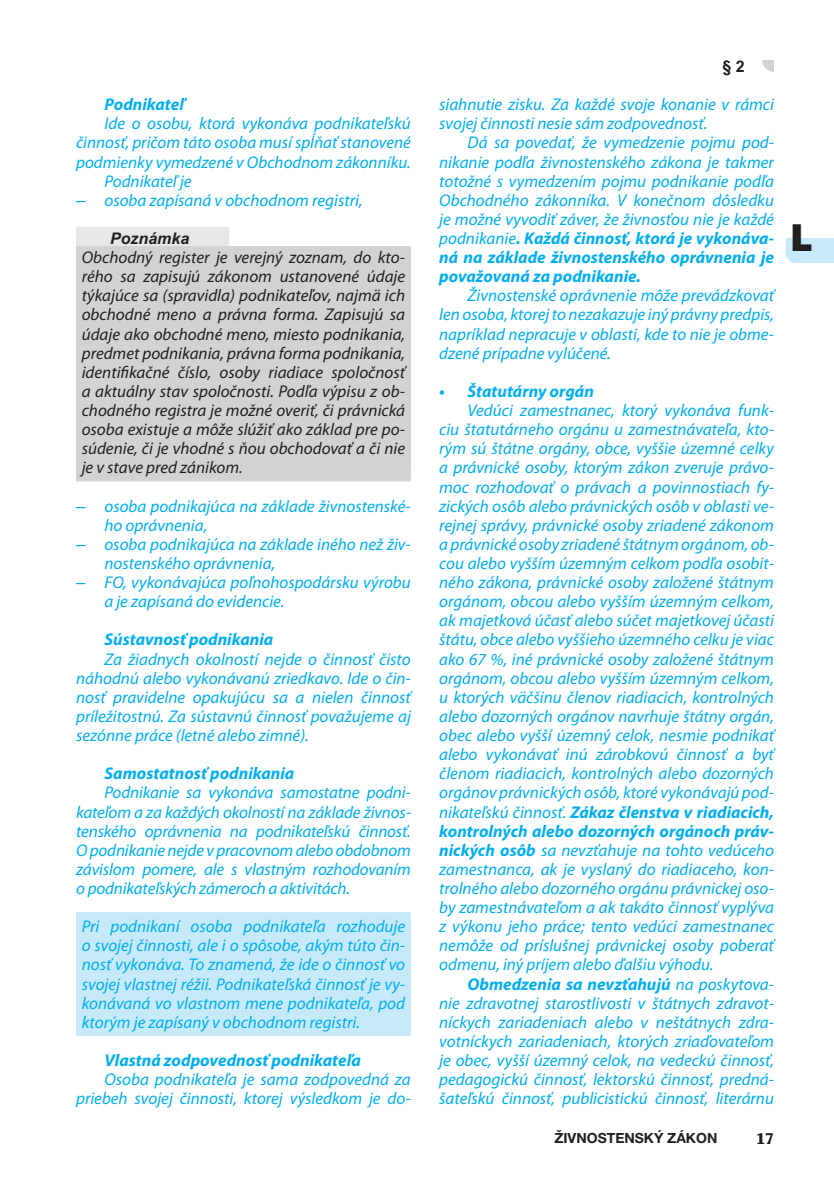
<style>
.page{position:relative;width:834px;height:1184px;background:#fff}
.page>*{position:absolute;margin:0;border:0;box-sizing:border-box;transform-origin:0 0}
.t1{font:800 40px "Franklin Gothic";color:#231f20}
.t2{font:italic 17px/19.2px "Myriad Pro";color:#00aeef;text-align:justify}
.t3{font:italic 17px/19.2px "Myriad Pro";color:#231f20;text-align:justify}
.t4{font:italic 700 17px "Myriad Pro";color:#00aeef}
.t5{font:italic 700 16px "Arial";color:#231f20}
.t6{font:15px "Cleargothic CE Bold";color:#231f20}
.t7{font:700 14px "Helvetica Neue LT Pro";color:#231f20}
.s1{font-weight:700}
</style>
<div class="page">
<div style="left:794px;top:238px;width:39px;height:25px;background:#c6eafa"></div>
<div style="left:785px;top:244px;width:19px;height:19px;background:#c6eafa;border-radius:50%"></div>
<div style="left:785px;top:238px;width:12px;height:14px;background:#c6eafa"></div>
<div style="left:762px;top:48px;width:23px;height:24px;background:#d1d2d4;border-radius:50%"></div>
<div style="left:762px;top:48px;width:23px;height:12px;background:#fff"></div>
<div style="left:773px;top:60px;width:12px;height:12px;background:#fff"></div>
<div style="left:76px;top:920px;width:335px;height:102px;background:#c6eafa"></div>
<div style="left:76px;top:253px;width:335px;height:215px;background:#d1d2d4"></div>
<div style="left:76px;top:227px;width:153px;height:20px;background:#e6e7e9"></div>
<div style="left:76px;top:246px;width:335px;height:12px;background:#d1d2d4"></div>
<div style="left:76px;top:461px;width:335px;height:20px;background:#d1d2d4"></div>
<div style="left:76px;top:912px;width:335px;height:12px;background:#c6eafa"></div>
<div style="left:76px;top:1015px;width:335px;height:20px;background:#c6eafa"></div>
<p class="t4" style="left:104px;top:98px;width:81px">Podnikateľ</p>
<p class="t2" style="left:104px;top:116px;width:308px">Ide o osobu, ktorá vykonáva podnikateľskú</p>
<p class="t2" style="left:76px;top:135px;width:336px">činnosť, pričom táto osoba musí spĺňať stanovené</p>
<p class="t2" style="left:76px;top:154px;width:336px">podmienky vymedzené v Obchodnom zákonníku.</p>
<p class="t2" style="left:104px;top:173px;width:89px">Podnikateľ je</p>
<p class="t2" style="left:104px;top:192px;width:259px">osoba zapísaná v obchodnom registri,</p>
<p class="t5" style="left:110px;top:232px;width:81px">Poznámka</p>
<p class="t3" style="left:82px;top:249px;width:325px">Obchodný register je verejný zoznam, do kto&shy;rého sa zapisujú zákonom ustanovené údaje týkajúce sa (spravidla) podnikateľov, najmä ich obchodné meno a právna forma. Zapisujú sa údaje ako obchodné meno, miesto podnikania, predmet podnikania, právna forma podnikania, identifikačné číslo, osoby riadiace spoločnosť a aktuálny stav spoločnosti. Podľa výpisu z ob&shy;chodného registra je možné overiť, či právnická osoba existuje a môže slúžiť ako základ pre po&shy;súdenie, či je vhodné s ňou obchodovať a či nie je v stave pred zánikom.</p>
<p class="t2" style="left:104px;top:498px;width:308px;text-align:left">osoba podnikajúca na základe živnostenské&shy;ho oprávnenia,<br>osoba podnikajúca na základe iného než živ&shy;nostenského oprávnenia,<br>FO, vykonávajúca poľnohospodársku výrobu a je zapísaná do evidencie.</p>
<p class="t4" style="left:104px;top:633px;width:170px">Sústavnosť podnikania</p>
<p class="t2" style="left:76px;top:651px;width:336px;text-indent:28px">Za žiadnych okolností nejde o činnosť čisto náhodnú alebo vykonávanú zriedkavo. Ide o čin&shy;nosť pravidelne opakujúcu sa a nielen činnosť príležitostnú. Za sústavnú činnosť považujeme aj sezónne práce (letné alebo zimné).</p>
<p class="t4" style="left:104px;top:767px;width:191px">Samostatnosť podnikania</p>
<p class="t2" style="left:76px;top:784px;width:336px;text-indent:28px">Podnikanie sa vykonáva samostatne podni&shy;kateľom a za každých okolností na základe živnos&shy;tenského oprávnenia na podnikateľskú činnosť.<br>O podnikanie nejde v pracovnom alebo obdobnom závislom pomere, ale s vlastným rozhodovaním o podnikateľských zámeroch a aktivitách.</p>
<p class="t2" style="left:82px;top:918px;width:325px">Pri podnikaní osoba podnikateľa rozhoduje o svojej činnosti, ale i o spôsobe, akým túto čin&shy;nosť vykonáva. To znamená, že ide o činnosť vo svojej vlastnej réžii. Podnikateľská činnosť je vy&shy;konávaná vo vlastnom mene podnikateľa, pod ktorým je zapísaný v obchodnom registri.</p>
<p class="t4" style="left:104px;top:1053px;width:258px">Vlastná zodpovednosť podnikateľa</p>
<p class="t2" style="left:76px;top:1071px;width:336px;text-align:right">Osoba podnikateľa je sama zodpovedná za priebeh svojej činnosti, ktorej výsledkom je do-</p>
<p class="t2" style="left:439px;top:97px;width:336px">siahnutie zisku. Za každé svoje konanie v rámci svojej činnosti nesie sám zodpovednosť.</p>
<p class="t2" style="left:439px;top:135px;width:336px;text-indent:28px">Dá sa povedať, že vymedzenie pojmu pod&shy;nikanie podľa živnostenského zákona je takmer totožné s vymedzením pojmu podnikanie podľa Obchodného zákonníka. V konečnom dôsledku je možné vyvodiť záver, že živnosťou nie je každé podnikanie<span class="s1">. Každá činnosť, ktorá je vykonáva&shy;ná na základe živnostenského oprávnenia je považovaná za podnikanie.</span></p>
<p class="t2" style="left:439px;top:288px;width:336px;text-indent:28px">Živnostenské oprávnenie môže prevádzkovať len osoba, ktorej to nezakazuje iný právny predpis, napríklad nepracuje v oblasti, kde to nie je obme&shy;dzené prípadne vylúčené.</p>
<p class="t4" style="left:439px;top:385px;width:156px">• Štatutárny orgán</p>
<p class="t2" style="left:439px;top:402px;width:336px;text-indent:28px">Vedúci zamestnanec, ktorý vykonáva funk&shy;ciu štatutárneho orgánu u zamestnávateľa, kto&shy;rým sú štátne orgány, obce, vyššie územné celky a právnické osoby, ktorým zákon zveruje právo&shy;moc rozhodovať o právach a povinnostiach fy&shy;zických osôb alebo právnických osôb v oblasti ve&shy;rejnej správy, právnické osoby zriadené zákonom a právnické osoby zriadené štátnym orgánom, ob&shy;cou alebo vyšším územným celkom podľa osobit&shy;ného zákona, právnické osoby založené štátnym orgánom, obcou alebo vyšším územným celkom, ak majetková účasť alebo súčet majetkovej účasti štátu, obce alebo vyššieho územného celku je viac ako 67 %, iné právnické osoby založené štátnym orgánom, obcou alebo vyšším územným celkom, u ktorých väčšinu členov riadiacich, kontrolných alebo dozorných orgánov navrhuje štátny orgán, obec alebo vyšší územný celok, nesmie podnikať alebo vykonávať inú zárobkovú činnosť a byť členom riadiacich, kontrolných alebo dozorných orgánov právnických osôb, ktoré vykonávajú pod&shy;nikateľskú činnosť. <span class="s1">Zákaz členstva v riadiacich, kontrolných alebo dozorných orgánoch práv&shy;nických osôb</span> sa nevzťahuje na tohto vedúceho zamestnanca, ak je vyslaný do riadiaceho, kon&shy;trolného alebo dozorného orgánu právnickej oso&shy;by zamestnávateľom a ak takáto činnosť vyplýva z výkonu jeho práce; tento vedúci zamestnanec nemôže od príslušnej právnickej osoby poberať odmenu, iný príjem alebo ďalšiu výhodu.</p>
<p class="t2" style="left:439px;top:975px;width:336px;text-indent:28px"><span class="s1">Obmedzenia sa nevzťahujú</span> na poskytova&shy;nie zdravotnej starostlivosti v štátnych zdravot&shy;níckych zariadeniach alebo v neštátnych zdra&shy;votníckych zariadeniach, ktorých zriaďovateľom je obec, vyšší územný celok, na vedeckú činnosť, pedagogickú činnosť, lektorskú činnosť, predná&shy;šateľskú činnosť, publicistickú činnosť, literárnu</p>
<p class="t7" style="left:554px;top:1130px;width:164px">ŽIVNOSTENSKÝ ZÁKON</p>
<p class="t6" style="left:756px;top:1130px;width:19px">17</p>
<h1 class="t1" style="left:790px;top:224px;width:23px">L</h1>
</div>
